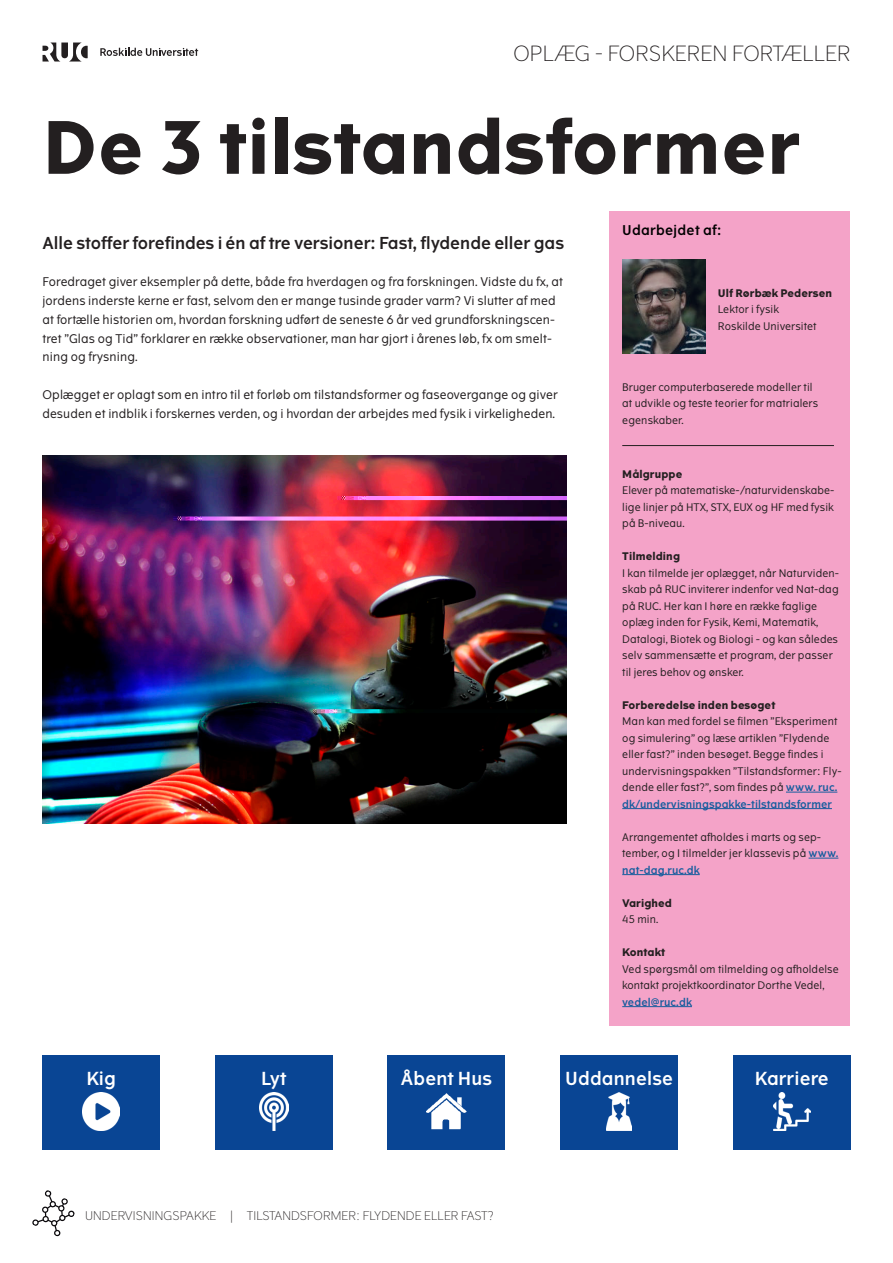
<style>
.page{position:relative;width:893px;height:1263px;background:#fff}
.page>*{position:absolute;margin:0;border:0;box-sizing:border-box;transform-origin:0 0}
.Overskrift{font:700 72px "The Wave";letter-spacing:.01em;color:#231f20}
.t1{font:300 21px "The Wave";letter-spacing:.01em;color:#231f20}
.Underoverskrift{font:18px "The Wave D Bd";letter-spacing:.01em;color:#fff}
.Underoverskrift-2{font:16.5px "The Wave D Bd";color:#231f20}
.Brødtekst_FAKTABOKS{font:13.5px "The Wave D Bd";letter-spacing:.02em;color:#000}
.Brødtekst{font:12px/18.8px "The Wave";letter-spacing:.01em;color:#231f20}
.t2{font:300 12px "The Wave";letter-spacing:.01em;color:#231f20}
.Brødtekst_FAKTABOKS-2{font:10.5px/16.5px "The Wave";letter-spacing:.01em;color:#231f20}
.Brødtekst_FAKTABOKS-3{font:700 10.5px "The Wave";letter-spacing:.01em;color:#231f20}
.s1{font-weight:700}
.s2{font-family:"The Wave D Bd";color:#175d9e}
</style>
<div class="page">
<div style="left:609px;top:211px;width:241px;height:815px;background:#f4a3c8"></div>
<img style="left:622px;top:259px;width:83px;height:94px">
<hr style="left:622px;top:445px;width:212px;height:1px;background:#231f20">
<hr style="left:786px;top:792px;width:51px;height:1px;background:#175d9e">
<hr style="left:622px;top:808px;width:210px;height:1px;background:#175d9e">
<svg style="left:809px;top:858px;width:29px;height:1px"></svg>
<hr style="left:622px;top:874px;width:78px;height:1px;background:#175d9e">
<hr style="left:622px;top:1006px;width:70px;height:1px;background:#175d9e">
<div style="left:560px;top:1055px;width:118px;height:94px;background:#094594"></div>
<img style="left:606px;top:1093px;width:26px;height:37px">
<div style="left:43px;top:1055px;width:117px;height:94px;background:#094594"></div>
<img style="left:83px;top:1093px;width:37px;height:37px">
<div style="left:215px;top:1055px;width:118px;height:94px;background:#094594"></div>
<img style="left:259px;top:1093px;width:30px;height:37px">
<div style="left:388px;top:1055px;width:117px;height:94px;background:#094594"></div>
<img style="left:427px;top:1093px;width:39px;height:37px">
<div style="left:733px;top:1055px;width:117px;height:94px;background:#094594"></div>
<img style="left:773px;top:1093px;width:37px;height:37px">
<svg style="left:32px;top:1190px;width:43px;height:47px"></svg>
<svg style="left:43px;top:43px;width:45px;height:19px"></svg>
<svg style="left:100px;top:48px;width:98px;height:8px"></svg>
<img style="left:43px;top:455px;width:524px;height:369px">
<h2 class="t1" style="left:513px;top:40px;width:339px">OPLÆG - FORSKEREN FORTÆLLER</h2>
<p class="Overskrift" style="left:43px;top:102px;width:759px">De 3 tilstandsformer</p>
<p class="Underoverskrift-2" style="left:43px;top:232px;width:523px">Alle stoffer forefindes i én af tre versioner: Fast, flydende eller gas</p>
<p class="Brødtekst" style="left:43px;top:272px;width:522px">Foredraget giver eksempler på dette, både fra hverdagen og fra forskningen. Vidste du fx, at jordens inderste kerne er fast, selvom den er mange tusinde grader varm? Vi slutter af med at fortælle historien om, hvordan forskning udført de seneste 6 år ved grundforskningscen&shy;tret ”Glas og Tid” forklarer en række observationer, man har gjort i årenes løb, fx om smelt&shy;ning og frysning.</p>
<p class="Brødtekst" style="left:43px;top:385px;width:517px">Oplægget er oplagt som en intro til et forløb om tilstandsformer og faseovergange og giver desuden et indblik i forskernes verden, og i hvordan der arbejdes med fysik i virkeligheden.</p>
<p class="Brødtekst_FAKTABOKS" style="left:622px;top:221px;width:101px">Udarbejdet af:</p>
<p class="Brødtekst_FAKTABOKS-3" style="left:718px;top:286px;width:116px">Ulf Rørbæk Pedersen</p>
<p class="Brødtekst_FAKTABOKS-2" style="left:718px;top:301px;width:63px">Lektor i fysik</p>
<p class="Brødtekst_FAKTABOKS-2" style="left:718px;top:318px;width:100px">Roskilde Universitet</p>
<p class="Brødtekst_FAKTABOKS-2" style="left:622px;top:379px;width:197px">Bruger computerbaserede modeller til at udvikle og teste teorier for matrialers egenskaber.</p>
<p class="Brødtekst_FAKTABOKS-3" style="left:622px;top:467px;width:62px">Målgruppe</p>
<p class="Brødtekst_FAKTABOKS-2" style="left:622px;top:482px;width:214px;text-align:justify">Elever på matematiske-/naturvidenskabe&shy;lige linjer på HTX, STX, EUX og HF med fysik på B-niveau.</p>
<p class="Brødtekst_FAKTABOKS-3" style="left:622px;top:550px;width:59px">Tilmelding</p>
<p class="Brødtekst_FAKTABOKS-2" style="left:622px;top:565px;width:218px">I kan tilmelde jer oplægget, når Naturviden&shy;skab på RUC inviterer indenfor ved Nat-dag på RUC. Her kan I høre en række faglige oplæg inden for Fysik, Kemi, Matematik, Datalogi, Biotek og Biologi - og kan således selv sammensætte et program, der passer til jeres behov og ønsker.</p>
<p class="Brødtekst_FAKTABOKS-2" style="left:622px;top:697px;width:221px"><span class="s1">Forberedelse inden besøget<br></span>Man kan med fordel se filmen ”Eksperiment og simulering” og læse artiklen ”Flydende eller fast?” inden besøget. Begge findes i undervisningspakken ”Tilstandsformer: Fly&shy;dende eller fast?”, som findes på <span class="s2">www. ruc. dk/undervisningspakke-tilstandsformer</span></p>
<p class="Brødtekst_FAKTABOKS-2" style="left:622px;top:829px;width:218px">Arrangementet afholdes i marts og sep&shy;tember, og I tilmelder jer klassevis på <span class="s2">www. nat-dag.ruc.dk</span></p>
<p class="Brødtekst_FAKTABOKS-3" style="left:622px;top:896px;width:51px">Varighed</p>
<p class="Brødtekst_FAKTABOKS-2" style="left:622px;top:911px;width:38px">45 min.</p>
<p class="Brødtekst_FAKTABOKS-3" style="left:622px;top:946px;width:44px">Kontakt</p>
<p class="Brødtekst_FAKTABOKS-2" style="left:622px;top:961px;width:218px">Ved spørgsmål om tilmelding og afholdelse kontakt projektkoordinator Dorthe Vedel, <span class="s2">vedel@ruc.dk</span></p>
<p class="Underoverskrift" style="left:86px;top:1067px;width:31px">Kig</p>
<p class="Underoverskrift" style="left:261px;top:1067px;width:27px">Lyt</p>
<p class="Underoverskrift" style="left:401px;top:1067px;width:93px">Åbent Hus</p>
<p class="Underoverskrift" style="left:565px;top:1067px;width:110px">Uddannelse</p>
<p class="Underoverskrift" style="left:755px;top:1067px;width:76px">Karriere</p>
<p class="t2" style="left:85px;top:1208px;width:410px">UNDERVISNINGSPAKKE | TILSTANDSFORMER: FLYDENDE ELLER FAST?</p>
</div>
